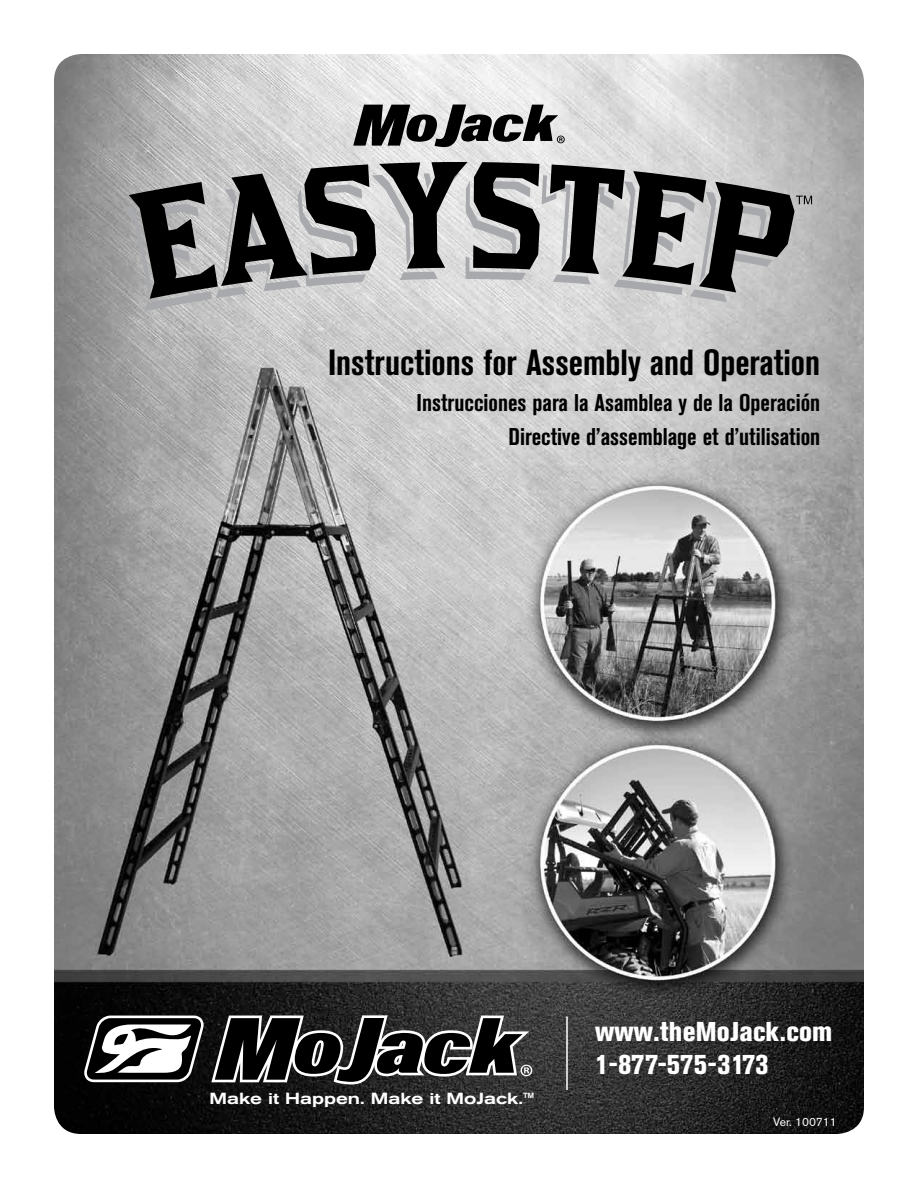
<style>
.page{position:relative;width:918px;height:1188px;background:#fff}
.page>*{position:absolute;margin:0;border:0;box-sizing:border-box;transform-origin:0 0}
.t1{font:700 condensed 36px "Akzidenz Grotesk BE";color:#000}
.t2{font:800 condensed 27px/32.4px "Akzidenz Grotesk BE";letter-spacing:.01em;color:#fff}
.t3{font:700 condensed 24px/34.5px "Akzidenz Grotesk BE";color:#000;text-align:right}
.t4{font:500 expanded 15.9px "Akzidenz Grotesk BE";color:#fff}
.t5{font:12px "Akzidenz Grotesk BE";color:#fff}
</style>
<div class="page">
<img style="left:54px;top:54px;width:810px;height:1080px">
<svg style="left:84px;top:1015px;width:448px;height:69px"></svg>
<hr style="left:566px;top:1017px;width:2px;height:73px;background:#fff">
<svg style="left:353px;top:105px;width:212px;height:42px"></svg>
<svg style="left:123px;top:162px;width:689px;height:149px"></svg>
<h1 class="t1" style="left:328px;top:341px;width:494px">Instructions for Assembly and Operation</h1>
<p class="t3" style="left:417px;top:385px;width:405px">Instrucciones para la Asamblea y de la Operación<br>Directive d’assemblage et d’utilisation</p>
<p class="t4" style="left:210px;top:1090px;width:326px">Make it Happen. Make it MoJack.™</p>
<p class="t2" style="left:595px;top:1016px;width:239px">www.theMoJack.com<br>1-877-575-3173</p>
<p class="t5" style="left:773px;top:1114px;width:65px">Ver. 100711</p>
</div>
